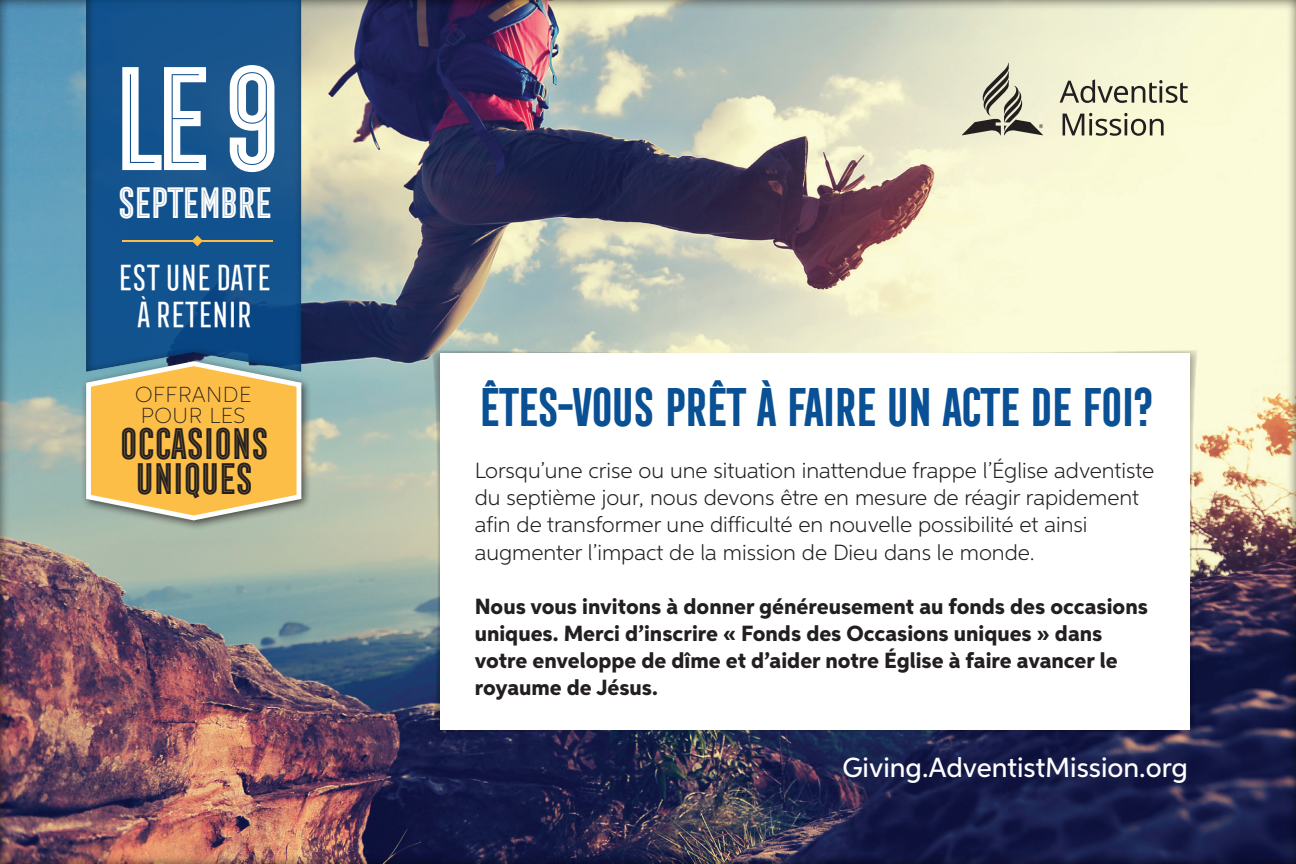
<style>
.page{position:relative;width:1296px;height:864px;background:#fff}
.page>*{position:absolute;margin:0;border:0;box-sizing:border-box;transform-origin:0 0}
.t1{font:135.4px "Frontage Condensed Inline";color:#fff}
.t2{font:700 50px "Frontage Condensed";letter-spacing:-.15em;color:#095094}
.t3{font:40.6px/35.8px "Frontage Condensed Inline";letter-spacing:-.13em;color:#231f20;text-align:center}
.t4{font:40.4px "Frontage Condensed Inline";letter-spacing:-.145em;color:#fff}
.t5{font:35.4px/37px "Frontage Condensed";letter-spacing:-.15em;color:#fff;text-align:center}
.t6{font:500 27.6px "Neutro";color:#fff}
.t7{font:300 22px/27.2px "Neutro";color:#231f20}
.t8{font:800 22px/27.2px "Neutro";color:#231f20}
.t9{font:100 21.8px/20.2px "Neutro";letter-spacing:.025em;color:#231f20}
</style>
<div class="page">
<div style="left:0;top:0;width:1296px;height:864px;background:#231f20;opacity:.75"></div>
<img style="left:432px;top:350px;width:766px;height:383px">
<div style="left:440px;top:353px;width:749px;height:377px;background:#fff"></div>
<svg style="left:1060px;top:79px;width:128px;height:24px;background:#bbb9a3"></svg>
<svg style="left:1063px;top:113px;width:101px;height:23px;background:#b7b69e"></svg>
<svg style="left:962px;top:63px;width:81px;height:73px;background:#bdbca7"></svg>
<div style="left:81px;top:356px;width:231px;height:174px;background:#231f20;opacity:.75"></div>
<svg style="left:83px;top:359px;width:221px;height:164px;background:#efbf60"></svg>
<div style="left:86px;top:0;width:217px;height:374px;background:#231f20;opacity:.75"></div>
<svg style="left:192px;top:235px;width:11px;height:11px"></svg>
<hr style="left:122px;top:240px;width:150px;height:2px;background:#fdbe48">
<h1 class="t1" style="left:101px;top:43px;width:188px">LE 9</h1>
<h3 class="t4" style="left:114px;top:180px;width:161px">SEPTEMBRE</h3>
<h3 class="t5" style="left:115px;top:259px;width:159px">EST UNE DATE<br>À RETENIR</h3>
<p class="t9" style="left:135px;top:384px;width:118px">OFFRANDE<br>POUR LES</p>
<h3 class="t3" style="left:116px;top:425px;width:156px">OCCASIONS<br>UNIQUES</h3>
<h2 class="t2" style="left:475px;top:379px;width:682px">ÊTES-VOUS PRÊT À FAIRE UN ACTE DE FOI?</h2>
<p class="t7" style="left:475px;top:456px;width:681px">Lorsqu’une crise ou une situation inattendue frappe l’Église adventiste du septième jour, nous devons être en mesure de réagir rapidement afin de transformer une difficulté en nouvelle possibilité et ainsi augmenter l’impact de la mission de Dieu dans le monde.</p>
<p class="t8" style="left:475px;top:593px;width:675px">Nous vous invitons à donner généreusement au fonds des occasions uniques. Merci d’inscrire « Fonds des Occasions uniques » dans votre enveloppe de dîme et d’aider notre Église à faire avancer le royaume de Jésus.</p>
<p class="t6" style="left:842px;top:751px;width:347px">Giving.AdventistMission.org</p>
</div>
